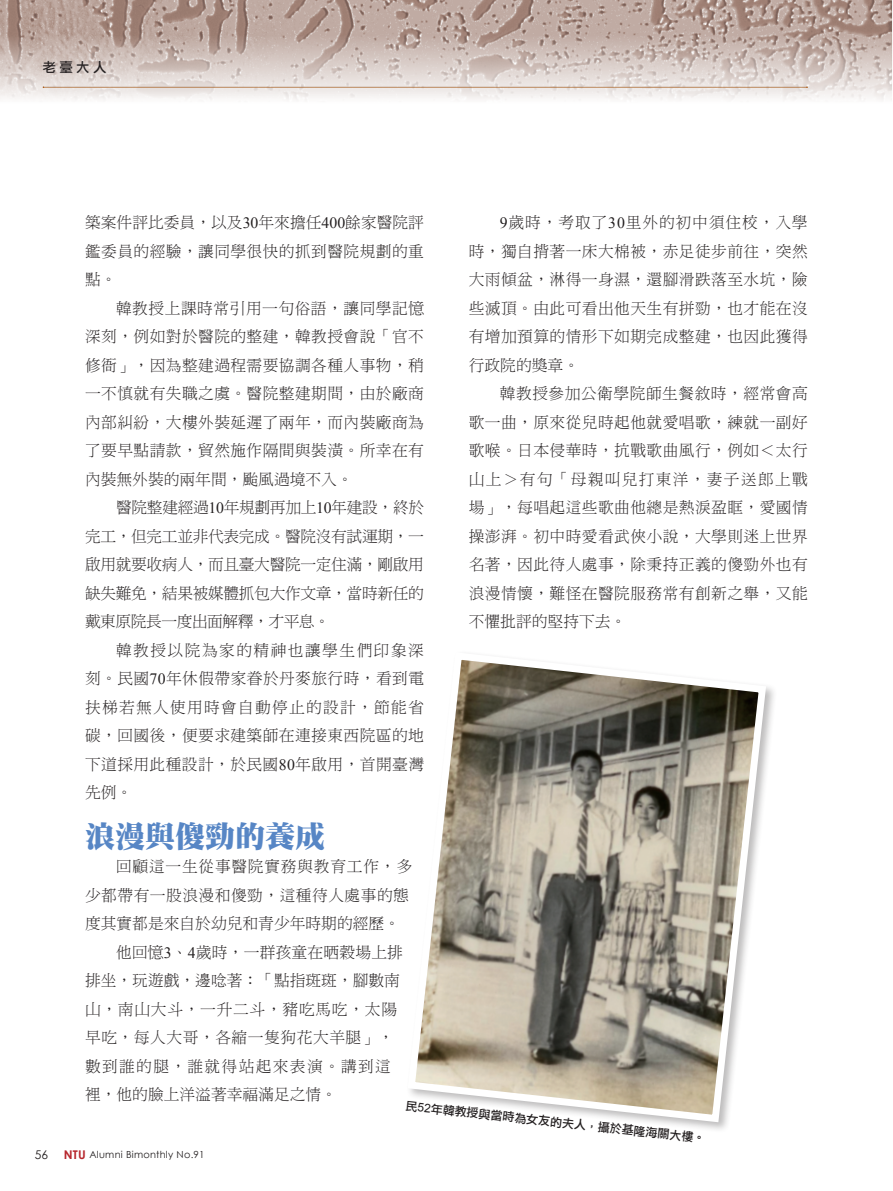
<style>
.page{position:relative;width:893px;height:1191px;background:#fff}
.page>*{position:absolute;margin:0;border:0;box-sizing:border-box;transform-origin:0 0}
.內文-中標{font:30px "DF Ming Std W12";color:#5786c5}
.內文10_5{font:15.75px/28.5px "DF Ming Std W3";letter-spacing:.025em;color:#231f20;text-align:justify}
.t1{font:13.5px "DF Li Hei Std W5";color:#231f20}
.圖說{font:12px "DF Li Hei Std W5";color:#231f20}
.t2{font:12px "Century Gothic";color:#231f20}
.t3{font:9.75px "Century Gothic";letter-spacing:.025em;color:#231f20}
.s1{font-family:"Times New Roman"}
.s2{font-family:"MS Mincho"}
.s3{font-family:"Arial"}
.s4{font-weight:700;font-size:12px;color:#b7282e}
</style>
<div class="page">
<svg style="left:410px;top:660px;width:360px;height:466px"></svg>
<svg style="left:0;top:0;width:892px;height:100px;background:#c6b5ae"></svg>
<svg style="left:892px;top:0;width:1px;height:32px"></svg>
<div style="left:41px;top:85px;width:777px;height:14px;background:#f2eeed"></div>
<hr style="left:40px;top:86px;width:768px;height:4px;background:#231f20;opacity:.25">
<p class="t1" style="left:43px;top:60px;width:66px">老臺大人</p>
<p class="內文10_5" style="left:85px;top:208px;width:340px">築案件評比委員，以及<span class="s1">30</span>年來擔任<span class="s1">400</span>餘家醫院評鑑委員的經驗，讓同學很快的抓到醫院規劃的重點。</p>
<p class="內文10_5" style="left:85px;top:293px;width:341px;text-indent:31px">韓教授上課時常引用一句俗語，讓同學記憶深刻，例如對於醫院的整建，韓教授會說「官不修衙」，因為整建過程需要協調各種人事物，稍一不慎就有失職之虞。醫院整建期間，由於廠商內部糾紛，大樓外裝延遲了兩年，而內裝廠商為了要早點請款，貿然施作隔間與裝潢。所幸在有內裝無外裝的兩年間，颱風過境不入。</p>
<p class="內文10_5" style="left:85px;top:493px;width:341px;text-indent:31px">醫院整建經過<span class="s1">10</span>年規劃再加上<span class="s1">10</span>年建設，終於完工，但完工並非代表完成。醫院沒有試運期，一啟用就要收病人，而且臺大醫院一定住滿，剛啟用缺失難免，結果被媒體抓包大作文章，當時新任的戴東原院長一度出面解釋，才平息。</p>
<p class="內文10_5" style="left:85px;top:635px;width:341px;text-indent:31px">韓教授以院為家的精神也讓學生們印象深刻。民國<span class="s1">70</span>年休假帶家眷於丹麥旅行時，看到電扶梯若無人使用時會自動停止的設計，節能省碳，回國後，便要求建築師在連接東西院區的地下道採用此種設計，於民國<span class="s1">80</span>年啟用，首開臺灣先例。</p>
<p class="內文-中標" style="left:85px;top:820px;width:241px">浪漫與傻勁的養成</p>
<p class="內文10_5" style="left:85px;top:852px;width:329px;text-align:left;text-indent:31px">回顧這一生從事醫院實務與教育工作，多少都帶有一股浪漫和傻勁，這種待人處事的態度其實都是來自於幼兒和青少年時期的經歷。</p>
<p class="內文10_5" style="left:85px;top:937px;width:319px;text-align:left;text-indent:31px">他回憶<span class="s1">3</span>、<span class="s1">4</span>歲時，一群孩童在晒穀場上排排坐，玩遊戲，邊唸著：「點指斑斑，腳數南山，南山大斗，一升二斗，豬吃馬吃，太陽早吃，每人大哥，各縮一隻狗花大羊腿」，數到誰的腿，誰就得站起來表演。講到這裡，他的臉上洋溢著幸福滿足之情。</p>
<p class="內文10_5" style="left:469px;top:208px;width:340px;text-indent:31px"><span class="s1">9</span>歲時，考取了<span class="s1">30</span>里外的初中須住校，入學時，獨自揹著一床大棉被，赤足徒步前往，突然大雨傾盆，淋得一身濕，還腳滑跌落至水坑，險些滅頂。由此可看出他天生有拼勁，也才能在沒有增加預算的情形下如期完成整建，也因此獲得行政院的獎章。</p>
<p class="內文10_5" style="left:469px;top:379px;width:341px;text-indent:31px">韓教授參加公衛學院師生餐敘時，經常會高歌一曲，原來從兒時起他就愛唱歌，練就一副好歌喉。日本侵華時，抗戰歌曲風行，例如<span class="s2">＜</span>太行山上<span class="s2">＞</span>有句「母親叫兒打東洋，妻子送郎上戰場」，每唱起這些歌曲他總是熱淚盈眶，愛國情操澎湃。初中時愛看武俠小說，大學則迷上世界名著，因此待人處事，除秉持正義的傻勁外也有浪漫情懷，難怪在醫院服務常有創新之舉，又能不懼批評的堅持下去。</p>
<p class="圖說" style="left:406px;top:1099px;width:303px;rotate:6deg">民<span class="s3">52</span>年韓教授與當時為女友的夫人，攝於基隆海關大樓。</p>
<p class="t2" style="left:35px;top:1147px;width:15px">56</p>
<p class="t3" style="left:64px;top:1148px;width:142px"><span class="s4">NTU</span> Alumni Bimonthly No.91</p>
</div>
